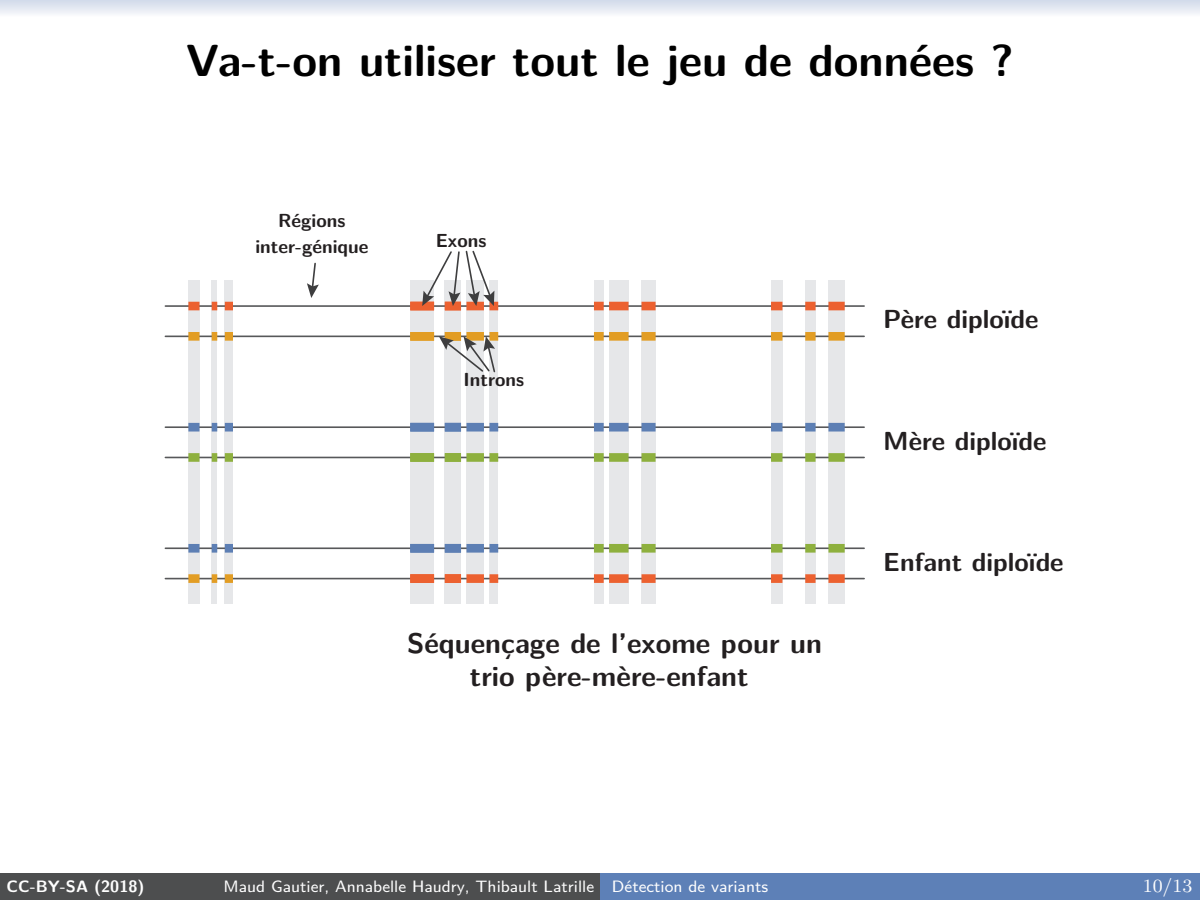
<style>
.page{position:relative;width:1200px;height:900px;background:#fff}
.page>*{position:absolute;margin:0;border:0;box-sizing:border-box;transform-origin:0 0}
.Page_number{font:700 45px "LM Sans 10";color:#000}
.t1{font:700 28.38px/32.4px "LM Sans 10";color:#231f20;text-align:center}
.t2{font:700 26.12px "LM Sans 10";color:#231f20}
.t3{font:700 18.88px/25.9px "LM Sans 10";color:#231f20;text-align:center}
.t4{font:18.75px "LM Roman 8";color:#fff}
.t5{font:16.5px "LM Sans 8";color:#fff}
.t6{font:700 16.5px "LM Sans 10";color:#fff}
</style>
<div class="page">
<div style="left:0;top:874px;width:600px;height:26px;background:#4d4e4f"></div>
<div style="left:600px;top:874px;width:600px;height:26px;background:#5d80b7"></div>
<svg style="left:0;top:0;width:1200px;height:14px"></svg>
<div style="left:489px;top:281px;width:9px;height:323px;background:#e6e7e9"></div>
<div style="left:642px;top:281px;width:14px;height:323px;background:#e6e7e9"></div>
<div style="left:609px;top:281px;width:20px;height:323px;background:#e6e7e9"></div>
<div style="left:594px;top:281px;width:10px;height:323px;background:#e6e7e9"></div>
<div style="left:828px;top:281px;width:17px;height:323px;background:#e6e7e9"></div>
<div style="left:805px;top:281px;width:11px;height:323px;background:#e6e7e9"></div>
<div style="left:771px;top:281px;width:11px;height:323px;background:#e6e7e9"></div>
<div style="left:466px;top:281px;width:18px;height:323px;background:#e6e7e9"></div>
<div style="left:410px;top:281px;width:24px;height:323px;background:#e6e7e9"></div>
<div style="left:445px;top:281px;width:16px;height:323px;background:#e6e7e9"></div>
<div style="left:188px;top:281px;width:12px;height:323px;background:#e6e7e9"></div>
<div style="left:212px;top:281px;width:5px;height:323px;background:#e6e7e9"></div>
<div style="left:225px;top:281px;width:8px;height:323px;background:#e6e7e9"></div>
<hr style="left:165px;top:336px;width:699px;height:1px;background:#57585a">
<hr style="left:165px;top:305px;width:699px;height:2px;background:#57585a">
<hr style="left:165px;top:457px;width:699px;height:1px;background:#57585a">
<hr style="left:165px;top:426px;width:699px;height:2px;background:#57585a">
<hr style="left:165px;top:578px;width:699px;height:1px;background:#57585a">
<hr style="left:165px;top:547px;width:699px;height:2px;background:#57585a">
<div style="left:642px;top:302px;width:14px;height:8px;background:#ec6130"></div>
<div style="left:489px;top:302px;width:9px;height:8px;background:#ec6130"></div>
<div style="left:609px;top:302px;width:20px;height:8px;background:#ec6130"></div>
<div style="left:594px;top:302px;width:10px;height:8px;background:#ec6130"></div>
<div style="left:828px;top:302px;width:17px;height:8px;background:#ec6130"></div>
<div style="left:805px;top:302px;width:11px;height:8px;background:#ec6130"></div>
<div style="left:771px;top:302px;width:11px;height:8px;background:#ec6130"></div>
<div style="left:466px;top:302px;width:18px;height:8px;background:#ec6130"></div>
<div style="left:410px;top:302px;width:24px;height:8px;background:#ec6130"></div>
<div style="left:445px;top:302px;width:16px;height:8px;background:#ec6130"></div>
<div style="left:188px;top:302px;width:11px;height:8px;background:#ec6130"></div>
<div style="left:212px;top:302px;width:5px;height:8px;background:#ec6130"></div>
<div style="left:225px;top:302px;width:8px;height:8px;background:#ec6130"></div>
<div style="left:642px;top:332px;width:14px;height:9px;background:#e29d24"></div>
<div style="left:489px;top:332px;width:9px;height:9px;background:#e29d24"></div>
<div style="left:609px;top:332px;width:20px;height:9px;background:#e29d24"></div>
<div style="left:594px;top:332px;width:10px;height:9px;background:#e29d24"></div>
<div style="left:828px;top:332px;width:17px;height:9px;background:#e29d24"></div>
<div style="left:805px;top:332px;width:11px;height:9px;background:#e29d24"></div>
<div style="left:771px;top:332px;width:11px;height:9px;background:#e29d24"></div>
<div style="left:466px;top:332px;width:18px;height:9px;background:#e29d24"></div>
<div style="left:410px;top:332px;width:24px;height:9px;background:#e29d24"></div>
<div style="left:445px;top:332px;width:16px;height:9px;background:#e29d24"></div>
<div style="left:188px;top:332px;width:11px;height:9px;background:#e29d24"></div>
<div style="left:212px;top:332px;width:5px;height:9px;background:#e29d24"></div>
<div style="left:225px;top:332px;width:8px;height:9px;background:#e29d24"></div>
<div style="left:642px;top:453px;width:14px;height:9px;background:#8eb03e"></div>
<div style="left:489px;top:453px;width:9px;height:9px;background:#8eb03e"></div>
<div style="left:609px;top:453px;width:20px;height:9px;background:#8eb03e"></div>
<div style="left:594px;top:453px;width:10px;height:9px;background:#8eb03e"></div>
<div style="left:828px;top:453px;width:17px;height:9px;background:#8eb03e"></div>
<div style="left:805px;top:453px;width:11px;height:9px;background:#8eb03e"></div>
<div style="left:771px;top:453px;width:11px;height:9px;background:#8eb03e"></div>
<div style="left:466px;top:453px;width:18px;height:9px;background:#8eb03e"></div>
<div style="left:410px;top:453px;width:24px;height:9px;background:#8eb03e"></div>
<div style="left:445px;top:453px;width:16px;height:9px;background:#8eb03e"></div>
<div style="left:188px;top:453px;width:11px;height:9px;background:#8eb03e"></div>
<div style="left:212px;top:453px;width:5px;height:9px;background:#8eb03e"></div>
<div style="left:225px;top:453px;width:8px;height:9px;background:#8eb03e"></div>
<div style="left:642px;top:423px;width:14px;height:9px;background:#5d7fb4"></div>
<div style="left:489px;top:423px;width:9px;height:9px;background:#5d7fb4"></div>
<div style="left:609px;top:423px;width:20px;height:9px;background:#5d7fb4"></div>
<div style="left:594px;top:423px;width:10px;height:9px;background:#5d7fb4"></div>
<div style="left:828px;top:423px;width:17px;height:9px;background:#5d7fb4"></div>
<div style="left:805px;top:423px;width:11px;height:9px;background:#5d7fb4"></div>
<div style="left:771px;top:423px;width:11px;height:9px;background:#5d7fb4"></div>
<div style="left:466px;top:423px;width:18px;height:9px;background:#5d7fb4"></div>
<div style="left:410px;top:423px;width:24px;height:9px;background:#5d7fb4"></div>
<div style="left:445px;top:423px;width:16px;height:9px;background:#5d7fb4"></div>
<div style="left:188px;top:423px;width:11px;height:9px;background:#5d7fb4"></div>
<div style="left:212px;top:423px;width:5px;height:9px;background:#5d7fb4"></div>
<div style="left:225px;top:423px;width:8px;height:9px;background:#5d7fb4"></div>
<div style="left:642px;top:574px;width:14px;height:9px;background:#ec6130"></div>
<div style="left:489px;top:574px;width:9px;height:9px;background:#ec6130"></div>
<div style="left:609px;top:574px;width:20px;height:9px;background:#ec6130"></div>
<div style="left:594px;top:574px;width:10px;height:9px;background:#ec6130"></div>
<div style="left:828px;top:574px;width:17px;height:9px;background:#ec6130"></div>
<div style="left:805px;top:574px;width:11px;height:9px;background:#ec6130"></div>
<div style="left:771px;top:574px;width:11px;height:9px;background:#ec6130"></div>
<div style="left:466px;top:574px;width:18px;height:9px;background:#ec6130"></div>
<div style="left:410px;top:574px;width:24px;height:9px;background:#ec6130"></div>
<div style="left:445px;top:574px;width:16px;height:9px;background:#ec6130"></div>
<div style="left:188px;top:574px;width:11px;height:9px;background:#e29d24"></div>
<div style="left:212px;top:574px;width:5px;height:9px;background:#e29d24"></div>
<div style="left:225px;top:574px;width:8px;height:9px;background:#e29d24"></div>
<div style="left:642px;top:544px;width:14px;height:9px;background:#8eb03e"></div>
<div style="left:609px;top:544px;width:20px;height:9px;background:#8eb03e"></div>
<div style="left:594px;top:544px;width:10px;height:9px;background:#8eb03e"></div>
<div style="left:828px;top:544px;width:17px;height:9px;background:#8eb03e"></div>
<div style="left:805px;top:544px;width:11px;height:9px;background:#8eb03e"></div>
<div style="left:771px;top:544px;width:11px;height:9px;background:#8eb03e"></div>
<div style="left:489px;top:544px;width:9px;height:9px;background:#5d7fb4"></div>
<div style="left:466px;top:544px;width:18px;height:9px;background:#5d7fb4"></div>
<div style="left:410px;top:544px;width:24px;height:9px;background:#5d7fb4"></div>
<div style="left:445px;top:544px;width:16px;height:9px;background:#5d7fb4"></div>
<div style="left:188px;top:544px;width:11px;height:9px;background:#5d7fb4"></div>
<div style="left:212px;top:544px;width:5px;height:9px;background:#5d7fb4"></div>
<div style="left:225px;top:544px;width:8px;height:9px;background:#5d7fb4"></div>
<svg style="left:439px;top:336px;width:57px;height:37px"></svg>
<svg style="left:422px;top:250px;width:72px;height:56px"></svg>
<svg style="left:307px;top:262px;width:12px;height:36px"></svg>
<p class="Page_number" style="left:186px;top:25px;width:829px">Va-t-on utiliser tout le jeu de données ?</p>
<p class="t3" style="left:255px;top:206px;width:115px">Régions inter-génique</p>
<p class="t3" style="left:436px;top:226px;width:52px">Exons</p>
<p class="t3" style="left:464px;top:365px;width:62px">Introns</p>
<p class="t1" style="left:407px;top:625px;width:416px">Séquençage de l’exome pour un trio père-mère-enfant</p>
<p class="t2" style="left:883px;top:299px;width:157px">Père diploïde</p>
<p class="t2" style="left:883px;top:420px;width:165px">Mère diploïde</p>
<p class="t2" style="left:883px;top:541px;width:182px">Enfant diploïde</p>
<p class="t6" style="left:7px;top:873px;width:139px">CC-BY-SA (2018)</p>
<p class="t5" style="left:224px;top:873px;width:546px">Maud Gautier, Annabelle Haudry, Thibault Latrille Détection de variants</p>
<p class="t4" style="left:1143px;top:871px;width:51px">10/13</p>
</div>
